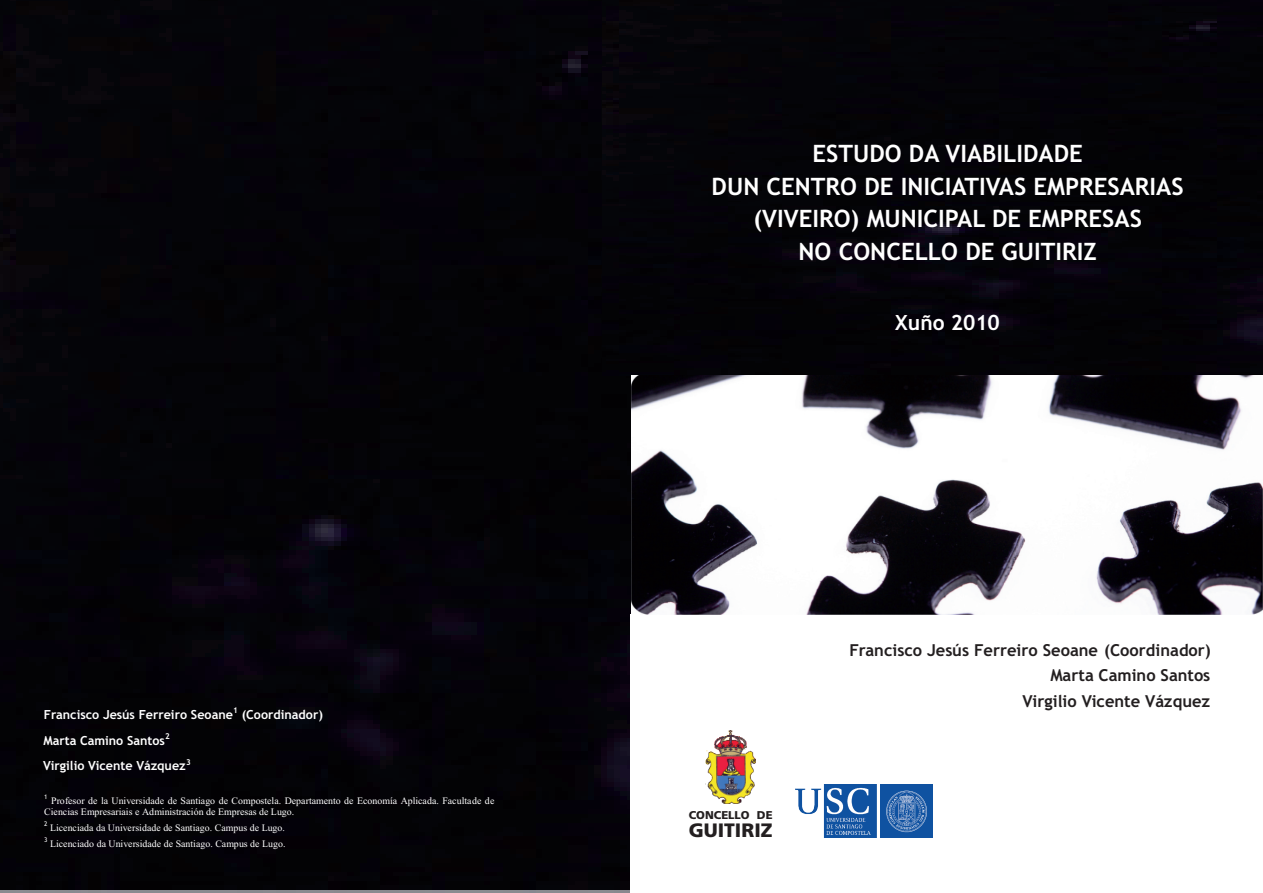
<style>
.page{position:relative;width:1263px;height:893px;background:#fff}
.page>*{position:absolute;margin:0;border:0;box-sizing:border-box;transform-origin:0 0}
.t1{font:700 24px/32.8px "Trebuchet MS";color:#fff;text-align:center}
.t2{font:700 21px "Trebuchet MS";color:#fff}
.t3{font:900 19.35px "Frutiger";color:#231f20}
.t4{font:700 16.5px/25.7px "Trebuchet MS";color:#231f20;text-align:right}
.t5{font:700 12.6px/25.7px "Trebuchet MS";color:#fff}
.t6{font:900 11.25px "Frutiger";color:#231f20}
.t7{font:9.9px/11.9px "Times New Roman";color:#fff}
.t8{font:700 8.1px "Trebuchet MS";color:#fff}
.t9{font:6.45px "Trebuchet MS";color:#fff}
</style>
<div class="page">
<div style="left:0;top:0;width:631px;height:893px;background:#040308"></div>
<div style="left:630px;top:615px;width:633px;height:278px;background:#fff"></div>
<div style="left:602px;top:0;width:661px;height:377px;background:#040308"></div>
<img style="left:631px;top:376px;width:632px;height:239px">
<img style="left:706px;top:731px;width:49px;height:73px">
<img style="left:795px;top:785px;width:138px;height:53px">
<p class="t5" style="left:44px;top:703px;width:191px">Francisco Jesús Ferreiro Seoane</p>
<p class="t8" style="left:233px;top:707px;width:6px">1</p>
<p class="t5" style="left:242px;top:703px;width:83px">(Coordinador)</p>
<p class="t5" style="left:43px;top:729px;width:144px">Marta Camino Santos<br>Virgilio Vicente Vázquez</p>
<p class="t8" style="left:165px;top:733px;width:6px">2</p>
<p class="t8" style="left:186px;top:759px;width:6px">3</p>
<p class="t7" style="left:44px;top:795px;width:452px;text-indent:7px">Profesor de la Universidade de Santiago de Compostela. Departamento de Economía Aplicada. Facultade de<br>Ciencias Empresariais e Administración de Empresas de Lugo.</p>
<p class="t7" style="left:50px;top:822px;width:236px">Licenciada da Universidade de Santiago. Campus de Lugo.</p>
<p class="t9" style="left:44px;top:794px;width:5px">1</p>
<p class="t9" style="left:44px;top:821px;width:5px">2</p>
<p class="t9" style="left:44px;top:837px;width:5px">3</p>
<p class="t7" style="left:50px;top:838px;width:237px">Licenciado da Universidade de Santiago. Campus de Lugo.</p>
<h1 class="t1" style="left:712px;top:139px;width:474px">ESTUDO DA VIABILIDADE<br>DUN CENTRO DE INICIATIVAS EMPRESARIAS (VIVEIRO) MUNICIPAL DE EMPRESAS<br>NO CONCELLO DE GUITIRIZ</h1>
<h2 class="t2" style="left:895px;top:314px;width:106px">Xuño 2010</h2>
<p class="t6" style="left:689px;top:810px;width:85px">CONCELLO DE</p>
<h3 class="t3" style="left:689px;top:822px;width:85px">GUITIRIZ</h3>
<h3 class="t4" style="left:849px;top:638px;width:363px">Francisco Jesús Ferreiro Seoane (Coordinador)<br>Marta Camino Santos<br>Virgilio Vicente Vázquez</h3>
</div>
